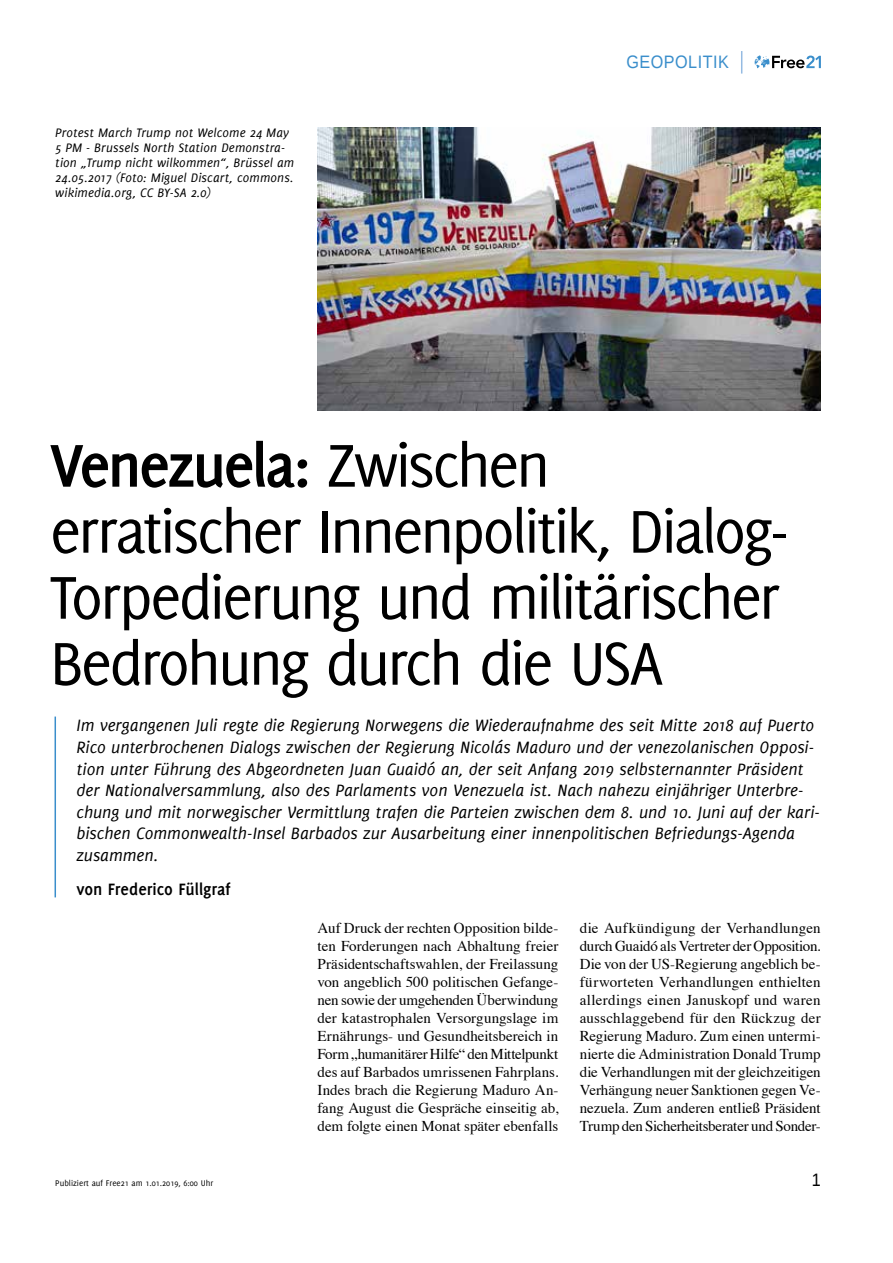
<style>
.page{position:relative;width:893px;height:1263px;background:#fff}
.page>*{position:absolute;margin:0;border:0;box-sizing:border-box;transform-origin:0 0}
.t1{font:66px/66px "Delicious";letter-spacing:-.045em;color:#000}
.t2{font:italic 18px/21.6px "Delicious";color:#000}
.t3{font:700 18px "Delicious";color:#000}
.t4{font:18px "Liberation Sans";letter-spacing:.03em;color:#3a8ecb;scale:.9 1}
.t5{font:18px "Liberation Sans";color:#000;scale:.9 1}
.t6{font:15px/18px "Times";letter-spacing:-.005em;color:#000;text-align:justify}
.t7{font:italic 13.5px/15px "Delicious";letter-spacing:.01em;color:#000}
.t8{font:9px "Delicious";color:#000}
.s1{font-weight:700}
</style>
<div class="page">
<svg style="left:755px;top:55px;width:66px;height:13px"></svg>
<svg style="left:741px;top:51px;width:1px;height:23px"></svg>
<hr style="left:55px;top:716px;width:1px;height:181px;background:#3a8ecb">
<img style="left:317px;top:128px;width:504px;height:283px">
<p class="t7" style="left:55px;top:125px;width:241px">Protest March Trump not Welcome 24 May 5 PM - Brussels North Station Demonstra&shy;tion „Trump nicht wilkommen“, Brüssel am 24.05.2017 (Foto: Miguel Discart, commons. wikimedia.org, CC BY-SA 2.0)</p>
<p class="t4" style="left:626px;top:52px;width:115px">GEOPOLITIK</p>
<h1 class="t1" style="left:50px;top:431px;width:741px"><span class="s1">Venezuela:</span> Zwischen erratischer Innenpolitik, Dialog-<br>Torpedierung und militärischer<br>Bedrohung durch die USA</h1>
<p class="t2" style="left:77px;top:715px;width:745px">Im vergangenen Juli regte die Regierung Norwegens die Wiederaufnahme des seit Mitte 2018 auf Puerto Rico unterbrochenen Dialogs zwischen der Regierung Nicolás Maduro und der venezolanischen Opposi&shy;tion unter Führung des Abgeordneten Juan Guaidó an, der seit Anfang 2019 selbsternannter Präsident der Nationalversammlung, also des Parlaments von Venezuela ist. Nach nahezu einjähriger Unterbre&shy;chung und mit norwegischer Vermittlung trafen die Parteien zwischen dem 8. und 10. Juni auf der kari&shy;bischen Commonwealth-Insel Barbados zur Ausarbeitung einer innenpolitischen Befriedungs-Agenda zusammen.</p>
<p class="t3" style="left:77px;top:878px;width:156px">von Frederico Füllgraf</p>
<p class="t6" style="left:317px;top:918px;width:242px">Auf Druck der rechten Opposition bilde&shy;ten Forderungen nach Abhaltung freier Präsidentschaftswahlen, der Freilassung von angeblich 500 politischen Gefange&shy;nen sowie der umgehenden Überwindung der katastrophalen Versorgungslage im Ernährungs- und Gesundheitsbereich in Form „humanitärer Hilfe“ den Mittelpunkt des auf Barbados umrissenen Fahrplans.<br>Indes brach die Regierung Maduro An&shy;fang August die Gespräche einseitig ab, dem folgte einen Monat später ebenfalls</p>
<p class="t6" style="left:580px;top:918px;width:242px">die Aufkündigung der Verhandlungen durch Guaidó als Vertreter der Opposition.<br>Die von der US-Regierung angeblich be&shy;fürworteten Verhandlungen enthielten allerdings einen Januskopf und waren ausschlaggebend für den Rückzug der Regierung Maduro. Zum einen untermi&shy;nierte die Administration Donald Trump die Verhandlungen mit der gleichzeitigen Verhängung neuer Sanktionen gegen Ve&shy;nezuela. Zum anderen entließ Präsident Trump den Sicherheitsberater und Sonder-</p>
<p class="t8" style="left:55px;top:1177px;width:159px">Publiziert auf Free21 am 1.01.2019, 6:00 Uhr</p>
<p class="t5" style="left:812px;top:1169px;width:12px">1</p>
</div>
